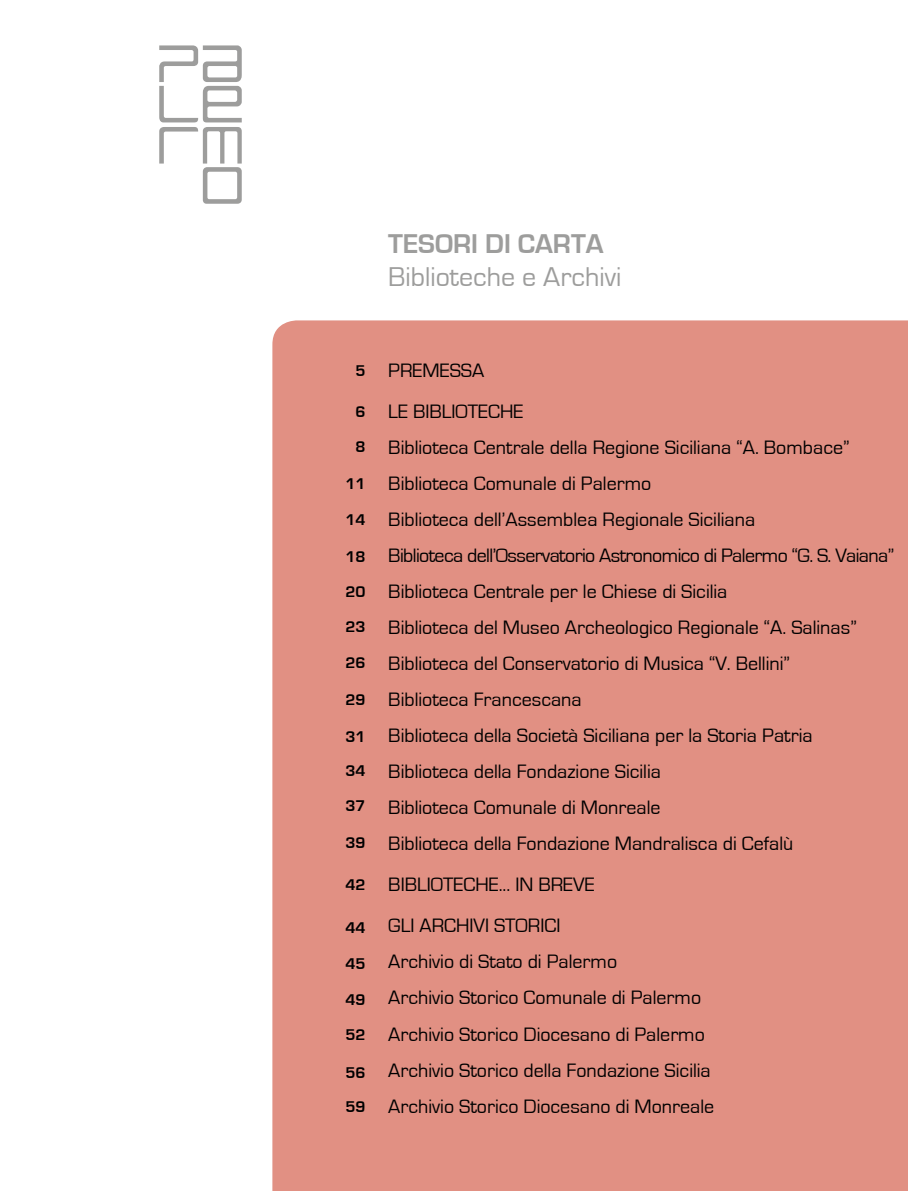
<style>
.page{position:relative;width:908px;height:1191px;background:#fff}
.page>*{position:absolute;margin:0;border:0;box-sizing:border-box;transform-origin:0 0}
.t1{font:28px "Eurostile";color:#9d9d9c}
.t2{font:700 28px "Eurostile";color:#9d9d9c}
.t3{font:20px/36px "Eurostile";color:#000}
.t4{font:700 16px/34.4px "Eurostile";color:#000}
</style>
<div class="page">
<div style="left:272px;top:320px;width:635px;height:871px;background:#e19083"></div>
<svg style="left:159px;top:45px;width:83px;height:159px"></svg>
<h1 class="t2" style="left:388px;top:228px;width:217px">TESORI DI CARTA</h1>
<h1 class="t1" style="left:388px;top:262px;width:234px">Biblioteche e Archivi</h1>
<p class="t4" style="left:355px;top:353px;width:12px">5</p>
<p class="t4" style="left:355px;top:394px;width:12px">6</p>
<p class="t4" style="left:355px;top:430px;width:12px">8</p>
<p class="t4" style="left:345px;top:467px;width:22px">11</p>
<p class="t4" style="left:345px;top:502px;width:22px">14</p>
<p class="t4" style="left:345px;top:540px;width:22px">18</p>
<p class="t4" style="left:345px;top:575px;width:22px">20</p>
<p class="t4" style="left:345px;top:610px;width:22px">23</p>
<p class="t4" style="left:345px;top:645px;width:22px">26</p>
<p class="t4" style="left:345px;top:682px;width:22px">29</p>
<p class="t4" style="left:345px;top:719px;width:22px">31</p>
<p class="t4" style="left:345px;top:754px;width:22px">34</p>
<p class="t4" style="left:345px;top:788px;width:22px">37</p>
<p class="t4" style="left:345px;top:826px;width:22px">39</p>
<p class="t4" style="left:345px;top:867px;width:22px">42</p>
<p class="t4" style="left:345px;top:910px;width:22px">44</p>
<p class="t4" style="left:345px;top:946px;width:22px">45</p>
<p class="t4" style="left:345px;top:982px;width:22px">49</p>
<p class="t4" style="left:345px;top:1017px;width:22px">52</p>
<p class="t4" style="left:345px;top:1055px;width:22px">56<br>59</p>
<p class="t3" style="left:388px;top:350px;width:136px;line-height:41px">PREMESSA<br>LE BIBLIOTECHE</p>
<p class="t3" style="left:388px;top:430px;width:507px">Biblioteca Centrale della Regione Siciliana “A. Bombace” Biblioteca Comunale di Palermo<br>Biblioteca dell’Assemblea Regionale Siciliana<br>Biblioteca dell’Osservatorio Astronomico di Palermo “G. S. Vaiana” Biblioteca Centrale per le Chiese di Sicilia<br>Biblioteca del Museo Archeologico Regionale “A. Salinas” Biblioteca del Conservatorio di Musica “V. Bellini”<br>Biblioteca Francescana<br>Biblioteca della Società Siciliana per la Storia Patria Biblioteca della Fondazione Sicilia<br>Biblioteca Comunale di Monreale<br>Biblioteca della Fondazione Mandralisca di Cefalù</p>
<p class="t3" style="left:388px;top:864px;width:208px;line-height:41px">BIBLIOTECHE... IN BREVE<br>GLI ARCHIVI STORICI</p>
<p class="t3" style="left:388px;top:944px;width:327px">Archivio di Stato di Palermo<br>Archivio Storico Comunale di Palermo Archivio Storico Diocesano di Palermo Archivio Storico della Fondazione Sicilia Archivio Storico Diocesano di Monreale</p>
</div>
